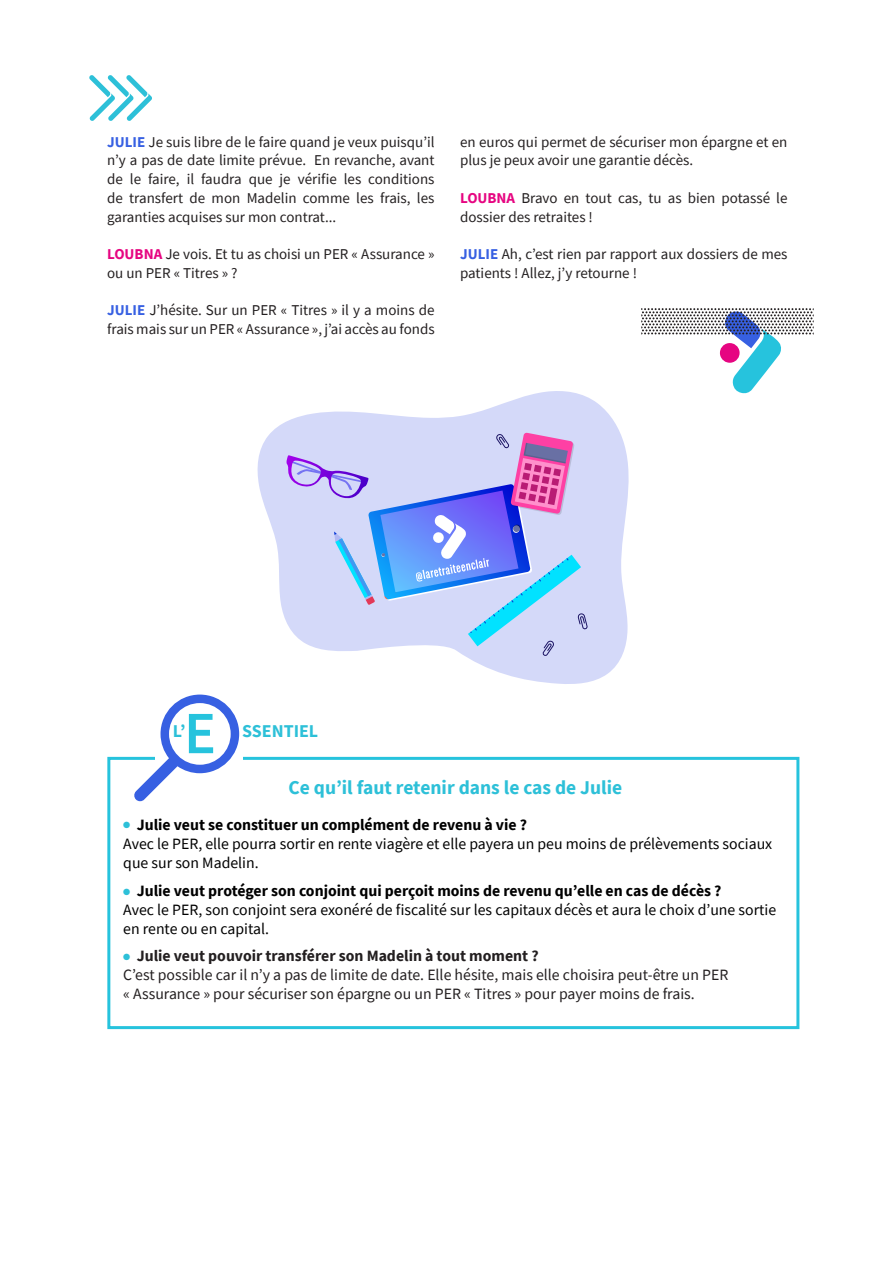
<style>
.page{position:relative;width:893px;height:1263px;background:#fff}
.page>*{position:absolute;margin:0;border:0;box-sizing:border-box;transform-origin:0 0}
.t1{font:600 60px "Source Sans Pro";color:#26c3dd}
.t2{font:700 19.5px "Source Sans Pro";color:#2dc0d8}
.t3{font:700 18px "Source Sans Pro";color:#2dc0d8}
.t4{font:15.75px/18.9px "Source Sans Pro";color:#000}
.t5{font:15.75px/18.9px "Source Sans Pro";color:#231f20}
.t6{font:15px/18.8px "Source Sans Pro";color:#231f20}
.s1{font-weight:700;color:#3760e2}
.s2{font-weight:700;color:#e60581}
.s3{color:#2dc0d8}
.s4{font-weight:700}
</style>
<div class="page">
<svg style="left:89px;top:75px;width:63px;height:46px"></svg>
<div style="left:107px;top:757px;width:692px;height:272px;border:3px solid #26c3dd"></div>
<div style="left:155px;top:751px;width:87px;height:13px;background:#fff"></div>
<svg style="left:134px;top:694px;width:105px;height:108px"></svg>
<svg style="left:257px;top:391px;width:372px;height:293px;fill:#d4d9f9"></svg>
<svg style="left:286px;top:432px;width:302px;height:224px"></svg>
<svg style="left:641px;top:308px;width:173px;height:86px"></svg>
<p class="t6" style="left:107px;top:132px;width:329px;text-align:justify"><span class="s1">JULIE</span> Je suis libre de le faire quand je veux puisqu’il n’y a pas de date limite prévue. En revanche, avant de le faire, il faudra que je vérifie les conditions de transfert de mon Madelin comme les frais, les garanties acquises sur mon contrat...</p>
<p class="t6" style="left:107px;top:245px;width:329px"><span class="s2">LOUBNA</span> Je vois. Et tu as choisi un PER « Assurance » ou un PER « Titres » ?</p>
<p class="t6" style="left:107px;top:301px;width:329px"><span class="s1">JULIE</span> J’hésite. Sur un PER « Titres » il y a moins de frais mais sur un PER « Assurance », j’ai accès au fonds</p>
<p class="t6" style="left:460px;top:132px;width:329px">en euros qui permet de sécuriser mon épargne et en plus je peux avoir une garantie décès.</p>
<p class="t6" style="left:460px;top:188px;width:329px"><span class="s2">LOUBNA</span> Bravo en tout cas, tu as bien potassé le dossier des retraites !</p>
<p class="t6" style="left:460px;top:245px;width:329px"><span class="s1">JULIE</span> Ah, c’est rien par rapport aux dossiers de mes patients ! Allez, j’y retourne !</p>
<h1 class="t1" style="left:184px;top:694px;width:34px">E</h1>
<p class="t3" style="left:173px;top:719px;width:14px">L’</p>
<p class="t3" style="left:242px;top:719px;width:78px">SSENTIEL</p>
<h2 class="t2" style="left:288px;top:774px;width:335px">Ce qu’il faut retenir dans le cas de Julie</h2>
<p class="t4" style="left:123px;top:815px;width:650px"><span class="s3">●</span> <span class="s4">Julie veut se constituer un complément de revenu à vie ?<br></span>Avec le PER, elle pourra sortir en rente viagère et elle payera un peu moins de prélèvements sociaux que sur son Madelin.</p>
<p class="t4" style="left:123px;top:881px;width:654px"><span class="s3">●</span> <span class="s4">Julie veut protéger son conjoint qui perçoit moins de revenu qu’elle en cas de décès ?<br></span>Avec le PER, son conjoint sera exonéré de fiscalité sur les capitaux décès et aura le choix d’une sortie en rente ou en capital.</p>
<p class="t5" style="left:123px;top:946px;width:607px"><span class="s3">●</span> <span class="s4">Julie veut pouvoir transférer son Madelin à tout moment ?<br></span>C’est possible car il n’y a pas de limite de date. Elle hésite, mais elle choisira peut-être un PER « Assurance » pour sécuriser son épargne ou un PER « Titres » pour payer moins de frais.</p>
</div>
